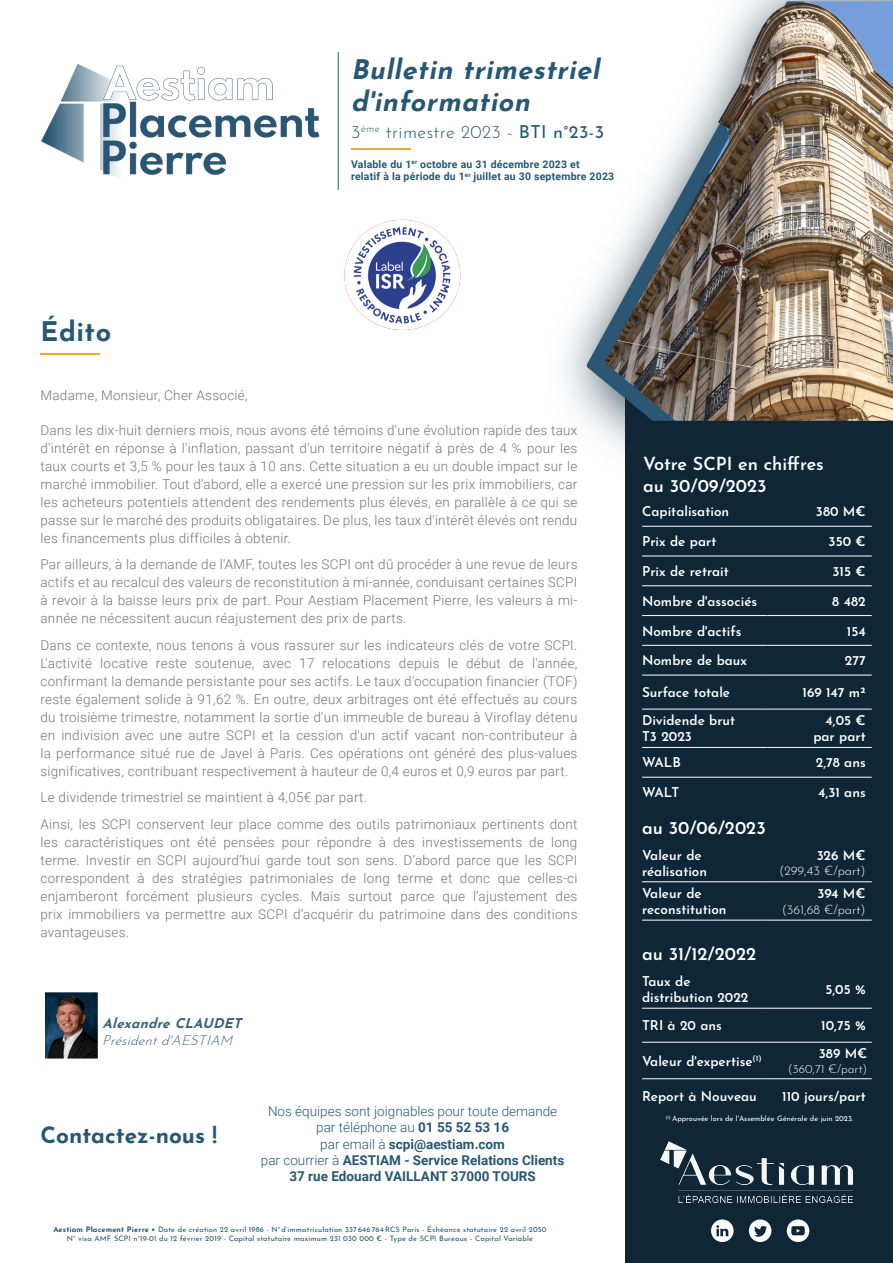
<style>
.page{position:relative;width:893px;height:1263px;background:#fff}
.page>*{position:absolute;margin:0;border:0;box-sizing:border-box;transform-origin:0 0}
.t1{font:italic 700 27px/32.4px "Josefin Sans";color:#265873}
.t2{font:700 27px "Josefin Sans";letter-spacing:.02em;color:#265873}
.t3{font:700 22.5px "Josefin Sans";color:#265873}
.t4{font:600 18px "Josefin Sans";color:#fff}
.t5{font:300 18px "Josefin Sans";letter-spacing:.02em;color:#265873}
.t6{font:300 13.5px/18px "Roboto";letter-spacing:.02em;color:#737577;text-align:justify}
.t7{font:600 13.5px/16.2px "Josefin Sans";color:#fff}
.t8{font:300 13.5px/16.2px "Roboto";color:#265873;text-align:center}
.t9{font:700 13.5px/16.2px "Roboto";color:#265873;text-align:center}
.t10{font:italic 300 13.5px "Josefin Sans";color:#3a627d}
.t11{font:italic 700 13.5px "Josefin Sans";color:#3a627d}
.t12{font:300 12.75px "Josefin Sans";color:#fff}
.t13{font:300 12px "Josefin Sans";color:#fff}
.t14{font:700 10.5px/12.6px "Roboto";letter-spacing:.02em;color:#265873}
.t15{font:7.5px "Josefin Sans";letter-spacing:.02em;color:#265873}
.t16{font:7.5px "Josefin Sans";color:#fff}
.s1{font-weight:400}
.s2{font-weight:700}
.s3{font-weight:300}
</style>
<div class="page">
<div style="left:625px;top:298px;width:268px;height:965px;background:#0e2636"></div>
<img style="left:41px;top:64px;width:279px;height:113px">
<hr style="left:40px;top:353px;width:60px;height:2px;background:#e8ac28">
<img style="left:45px;top:993px;width:52px;height:65px">
<div style="left:40px;top:988px;width:62px;height:75px;border:4px solid #fff"></div>
<hr style="left:338px;top:52px;width:1px;height:138px;background:#265873">
<svg style="left:565px;top:0;width:328px;height:453px"></svg>
<img style="left:587px;top:1px;width:306px;height:420px">
<hr style="left:642px;top:526px;width:126px;height:1px;background:#fff">
<hr style="left:768px;top:526px;width:104px;height:1px;background:#fff">
<hr style="left:642px;top:556px;width:126px;height:1px;background:#fff">
<hr style="left:768px;top:556px;width:104px;height:1px;background:#fff">
<hr style="left:642px;top:585px;width:126px;height:1px;background:#fff">
<hr style="left:768px;top:585px;width:104px;height:1px;background:#fff">
<hr style="left:642px;top:615px;width:126px;height:1px;background:#fff">
<hr style="left:768px;top:615px;width:104px;height:1px;background:#fff">
<hr style="left:642px;top:645px;width:126px;height:1px;background:#fff">
<hr style="left:768px;top:645px;width:104px;height:1px;background:#fff">
<hr style="left:642px;top:675px;width:126px;height:1px;background:#fff">
<hr style="left:768px;top:675px;width:104px;height:1px;background:#fff">
<hr style="left:642px;top:709px;width:126px;height:1px;background:#fff">
<hr style="left:768px;top:709px;width:104px;height:1px;background:#fff">
<hr style="left:642px;top:747px;width:126px;height:1px;background:#fff">
<hr style="left:768px;top:747px;width:104px;height:1px;background:#fff">
<hr style="left:642px;top:777px;width:126px;height:1px;background:#fff">
<hr style="left:768px;top:777px;width:104px;height:1px;background:#fff">
<hr style="left:642px;top:1042px;width:126px;height:1px;background:#fff">
<hr style="left:768px;top:1042px;width:104px;height:1px;background:#fff">
<hr style="left:642px;top:1078px;width:126px;height:1px;background:#fff">
<hr style="left:768px;top:1078px;width:104px;height:1px;background:#fff">
<hr style="left:642px;top:1008px;width:126px;height:1px;background:#fff">
<hr style="left:768px;top:1008px;width:104px;height:1px;background:#fff">
<hr style="left:351px;top:148px;width:59px;height:2px;background:#e8ac28">
<img style="left:661px;top:1142px;width:192px;height:61px">
<svg style="left:711px;top:1219px;width:23px;height:23px"></svg>
<svg style="left:749px;top:1219px;width:22px;height:23px"></svg>
<svg style="left:787px;top:1219px;width:22px;height:23px"></svg>
<img style="left:344px;top:220px;width:116px;height:110px">
<hr style="left:642px;top:881px;width:126px;height:1px;background:#fff">
<hr style="left:768px;top:881px;width:104px;height:1px;background:#fff">
<hr style="left:642px;top:920px;width:126px;height:1px;background:#fff">
<hr style="left:768px;top:920px;width:104px;height:1px;background:#fff">
<p class="t1" style="left:351px;top:49px;width:257px">Bulletin trimestriel d'information</p>
<p class="t5" style="left:351px;top:117px;width:254px">3<sup>éme</sup> trimestre 2023 - <span class="s1">BTI n°23-3</span></p>
<p class="t14" style="left:351px;top:157px;width:265px">Valable du 1<sup>er</sup> octobre au 31 décembre 2023 et<br>relatif à la période du 1<sup>er</sup> juillet au 30 septembre 2023</p>
<p class="t2" style="left:40px;top:308px;width:72px">Édito</p>
<p class="t6" style="left:40px;top:385px;width:209px">Madame, Monsieur, Cher Associé,</p>
<p class="t6" style="left:40px;top:420px;width:538px">Dans les dix-huit derniers mois, nous avons été témoins d'une évolution rapide des taux d'intérêt en réponse à l'inflation, passant d'un territoire négatif à près de 4 % pour les taux courts et 3,5 % pour les taux à 10 ans. Cette situation a eu un double impact sur le marché immobilier. Tout d'abord, elle a exercé une pression sur les prix immobiliers, car les acheteurs potentiels attendent des rendements plus élevés, en parallèle à ce qui se passe sur le marché des produits obligataires. De plus, les taux d'intérêt élevés ont rendu les financements plus difficiles à obtenir.</p>
<p class="t6" style="left:40px;top:555px;width:539px">Par ailleurs, à la demande de l'AMF, toutes les SCPI ont dû procéder à une revue de leurs actifs et au recalcul des valeurs de reconstitution à mi-année, conduisant certaines SCPI à revoir à la baisse leurs prix de part. Pour Aestiam Placement Pierre, les valeurs à mi&shy;année ne nécessitent aucun réajustement des prix de parts.</p>
<p class="t6" style="left:40px;top:635px;width:539px">Dans ce contexte, nous tenons à vous rassurer sur les indicateurs clés de votre SCPI.<br>L'activité locative reste soutenue, avec 17 relocations depuis le début de l'année, confirmant la demande persistante pour ses actifs. Le taux d'occupation financier (TOF) reste également solide à 91,62 %. En outre, deux arbitrages ont été effectués au cours du troisième trimestre, notamment la sortie d'un immeuble de bureau à Viroflay détenu en indivision avec une autre SCPI et la cession d'un actif vacant non-contributeur à la performance situé rue de Javel à Paris. Ces opérations ont généré des plus-values significatives, contribuant respectivement à hauteur de 0,4 euros et 0,9 euros par part.</p>
<p class="t6" style="left:40px;top:788px;width:328px">Le dividende trimestriel se maintient à 4,05€ par part.</p>
<p class="t6" style="left:40px;top:814px;width:538px">Ainsi, les SCPI conservent leur place comme des outils patrimoniaux pertinents dont les caractéristiques ont été pensées pour répondre à des investissements de long terme. Investir en SCPI aujourd’hui garde tout son sens. D’abord parce que les SCPI correspondent à des stratégies patrimoniales de long terme et donc que celles-ci enjamberont forcément plusieurs cycles. Mais surtout parce que l’ajustement des prix immobiliers va permettre aux SCPI d’acquérir du patrimoine dans des conditions avantageuses.</p>
<p class="t11" style="left:103px;top:1011px;width:145px">AlexandreCLAUDET</p>
<p class="t10" style="left:102px;top:1029px;width:136px">Présidentd'AESTIAM</p>
<p class="t3" style="left:40px;top:1115px;width:178px">Contactez-nous !</p>
<p class="t8" style="left:268px;top:1103px;width:291px">Nos équipes sont joignables pour toute demande par téléphone au <span class="s2">01 55 52 53 16<br></span>par email à <span class="s2">scpi@aestiam.com</span></p>
<p class="t9" style="left:261px;top:1151px;width:305px"><span class="s3">par courrier à</span> AESTIAM - Service Relations Clients<br>37 rue Edouard VAILLANT 37000 TOURS</p>
<p class="t15" style="left:53px;top:1223px;width:495px"><span class="s2">Aestiam Placement Pierre •</span> Date de création 22 avril 1986 - N° d’immatriculation 337 646 764 RCS Paris - Échéance statutaire 22 avril 2050</p>
<p class="t15" style="left:67px;top:1232px;width:468px">N° visa AMF SCPI n°19-01 du 12 février 2019 - Capital statutaire maximum 231 030 000 € - Type de SCPI Bureaux - Capital Variable</p>
<p class="t4" style="left:643px;top:448px;width:182px">Votre SCPI en chiffres</p>
<p class="t4" style="left:643px;top:470px;width:125px">au 30/09/2023</p>
<p class="t7" style="left:642px;top:502px;width:89px">Capitalisation</p>
<p class="t7" style="left:816px;top:502px;width:51px">380 M€</p>
<p class="t7" style="left:642px;top:532px;width:76px">Prix de part</p>
<p class="t7" style="left:829px;top:532px;width:39px">350 €</p>
<p class="t7" style="left:642px;top:561px;width:88px">Prix de retrait</p>
<p class="t7" style="left:832px;top:561px;width:35px">315 €</p>
<p class="t7" style="left:642px;top:591px;width:117px">Nombre d'associés</p>
<p class="t7" style="left:832px;top:591px;width:35px">8 482</p>
<p class="t7" style="left:642px;top:621px;width:101px">Nombre d'actifs</p>
<p class="t7" style="left:847px;top:621px;width:20px">154</p>
<p class="t7" style="left:642px;top:651px;width:107px">Nombre de baux</p>
<p class="t7" style="left:845px;top:651px;width:22px">277</p>
<p class="t7" style="left:642px;top:682px;width:90px">Surface totale</p>
<p class="t7" style="left:802px;top:682px;width:65px">169 147 m²</p>
<p class="t7" style="left:642px;top:711px;width:95px">Dividende brut</p>
<p class="t7" style="left:642px;top:727px;width:51px">T3 2023</p>
<p class="t7" style="left:826px;top:711px;width:42px">4,05 €</p>
<p class="t7" style="left:813px;top:727px;width:54px">par part</p>
<p class="t7" style="left:642px;top:753px;width:40px">WALB</p>
<p class="t7" style="left:816px;top:753px;width:51px">2,78 ans</p>
<p class="t7" style="left:642px;top:782px;width:39px">WALT</p>
<p class="t7" style="left:818px;top:782px;width:49px">4,31 ans</p>
<p class="t4" style="left:642px;top:812px;width:125px">au 30/06/2023</p>
<p class="t7" style="left:642px;top:845px;width:67px">Valeur de réalisation</p>
<p class="t7" style="left:817px;top:845px;width:51px">326 M€</p>
<p class="t12" style="left:779px;top:861px;width:88px">(299,43 €/part)</p>
<p class="t7" style="left:642px;top:883px;width:86px">Valeur de reconstitution</p>
<p class="t7" style="left:817px;top:884px;width:50px">394 M€</p>
<p class="t12" style="left:782px;top:899px;width:85px">(361,68 €/part)</p>
<p class="t4" style="left:642px;top:938px;width:116px">au 31/12/2022</p>
<p class="t7" style="left:642px;top:971px;width:108px">Taux de distribution 2022</p>
<p class="t7" style="left:825px;top:979px;width:42px">5,05 %</p>
<p class="t7" style="left:642px;top:1016px;width:81px">TRI à 20 ans</p>
<p class="t7" style="left:821px;top:1016px;width:46px">10,75 %</p>
<p class="t7" style="left:642px;top:1051px;width:121px">Valeur d'expertise<sup>(1)</sup></p>
<p class="t7" style="left:819px;top:1044px;width:50px">389 M€</p>
<p class="t13" style="left:788px;top:1059px;width:81px">(360,71 €/part)</p>
<p class="t7" style="left:642px;top:1086px;width:116px">Report à Nouveau</p>
<p class="t7" style="left:782px;top:1086px;width:85px">110 jours/part</p>
<p class="t16" style="left:666px;top:1112px;width:189px"><sup>(1)</sup> Approuvée lors de l'Assemblée Générale de juin 2023.</p>
</div>
